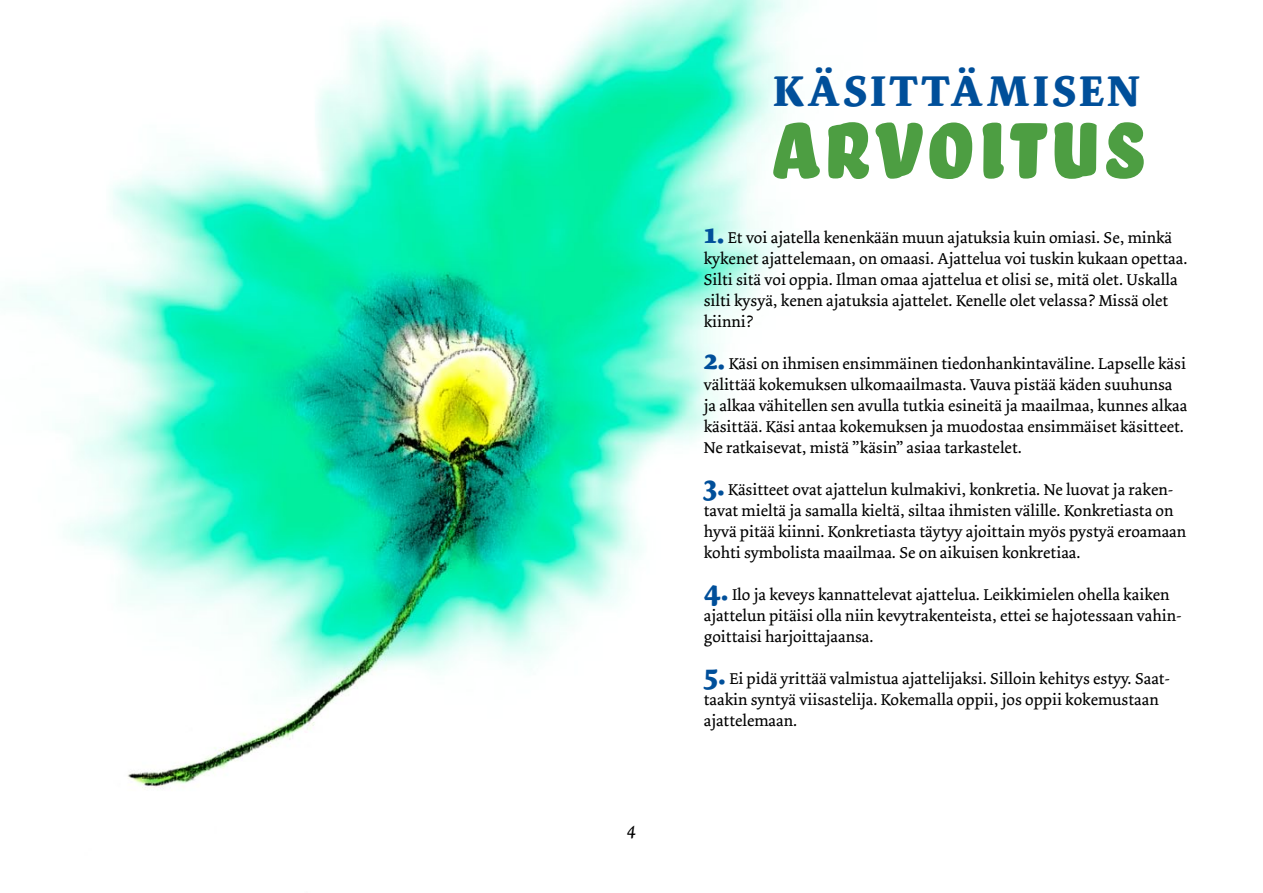
<style>
.page{position:relative;width:1263px;height:893px;background:#fff}
.page>*{position:absolute;margin:0;border:0;box-sizing:border-box;transform-origin:0 0}
.t1{font:102px "Bello Pro";letter-spacing:.045em;color:#4d9e42}
.t2{font:700 45px "Dolly";letter-spacing:.075em;color:#004f9a}
.t3{font:italic 19.5px "Dolly";color:#000}
.t4{font:16.5px/21px "Dolly";color:#000}
.s1{font-weight:700;font-size:30px;color:#004f9a}
</style>
<div class="page">
<img style="left:0;top:0;width:800px;height:788px">
<p class="t3" style="left:627px;top:817px;width:11px">4</p>
<h2 class="t2" style="left:773px;top:63px;width:126px">KÄSITTÄ</h2>
<h2 class="t2" style="left:987px;top:63px;width:123px">MISEN</h2>
<h1 class="t1" style="left:769px;top:71px;width:375px">ARVOITUS</h1>
<p class="t4" style="left:704px;top:227px;width:485px"><span class="s1">1.</span> Et voi ajatella kenenkään muun ajatuksia kuin omiasi. Se, minkä kykenet ajattelemaan, on omaasi. Ajattelua voi tuskin kukaan opettaa.<br>Silti sitä voi oppia. Ilman omaa ajattelua et olisi se, mitä olet. Uskalla silti kysyä, kenen ajatuksia ajattelet. Kenelle olet velassa? Missä olet kiinni?</p>
<p class="t4" style="left:704px;top:353px;width:485px"><span class="s1">2.</span> Käsi on ihmisen ensimmäinen tiedonhankintaväline. Lapselle käsi välittää kokemuksen ulkomaailmasta. Vauva pistää käden suuhunsa ja alkaa vähitellen sen avulla tutkia esineitä ja maailmaa, kunnes alkaa käsittää. Käsi antaa kokemuksen ja muodostaa ensimmäiset käsitteet.<br>Ne ratkaisevat, mistä ”käsin” asiaa tarkastelet.</p>
<p class="t4" style="left:704px;top:479px;width:484px"><span class="s1">3.</span> Käsitteet ovat ajattelun kulmakivi, konkretia. Ne luovat ja raken&shy;tavat mieltä ja samalla kieltä, siltaa ihmisten välille. Konkretiasta on hyvä pitää kiinni. Konkretiasta täytyy ajoittain myös pystyä eroamaan kohti symbolista maailmaa. Se on aikuisen konkretiaa.</p>
<p class="t4" style="left:704px;top:584px;width:479px"><span class="s1">4.</span> Ilo ja keveys kannattelevat ajattelua. Leikkimielen ohella kaiken ajattelun pitäisi olla niin kevytrakenteista, ettei se hajotessaan vahin&shy;goittaisi harjoittajaansa.</p>
<p class="t4" style="left:704px;top:668px;width:468px"><span class="s1">5.</span> Ei pidä yrittää valmistua ajattelijaksi. Silloin kehitys estyy. Saat&shy;taakin syntyä viisastelija. Kokemalla oppii, jos oppii kokemustaan ajattelemaan.</p>
</div>
